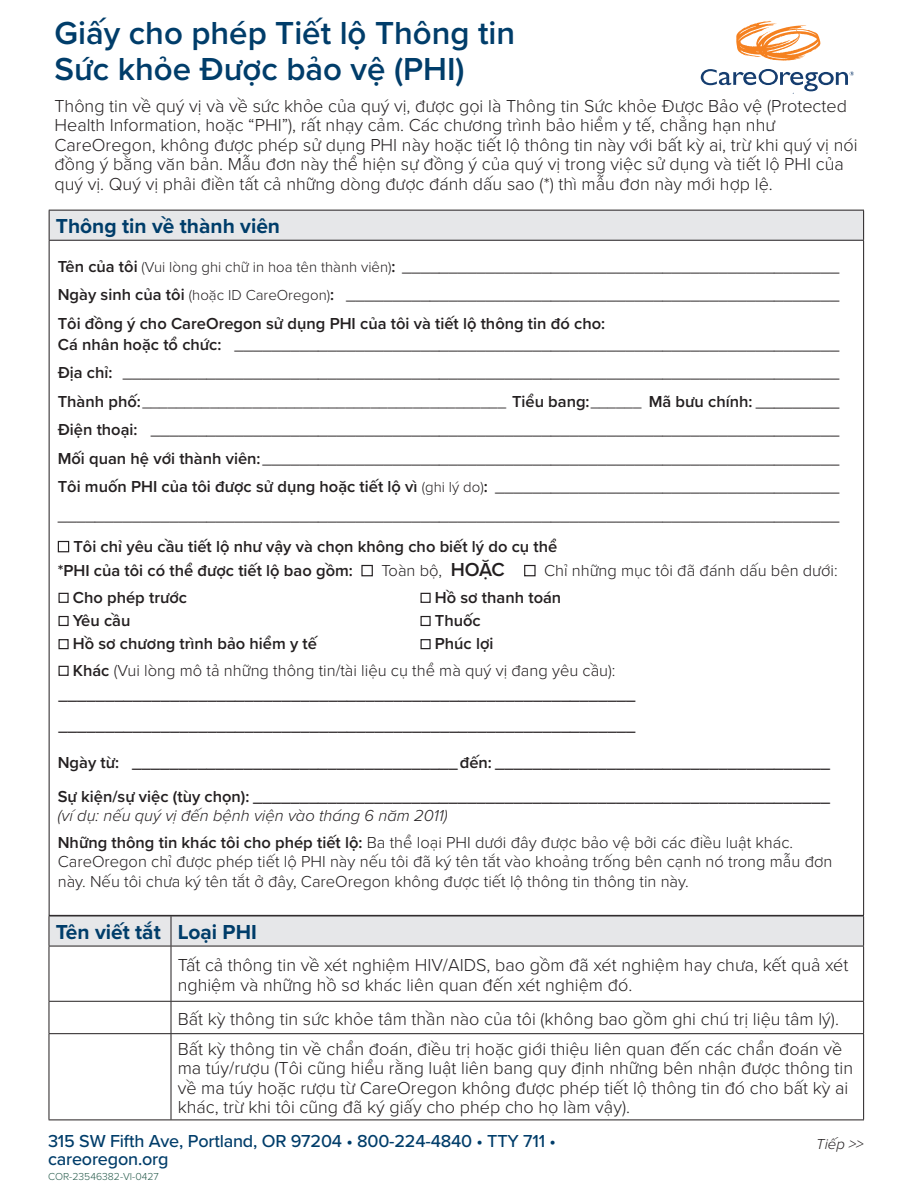
<style>
.page{position:relative;width:918px;height:1188px;background:#fff}
.page>*{position:absolute;margin:0;border:0;box-sizing:border-box;transform-origin:0 0}
.Heading_1{font:600 33px/36px "Proxima Nova";color:#003d6a}
.Form_Field_Subheads{font:700 21px "Proxima Nova";color:#003d6a}
.Body{font:300 18px/19.5px "Proxima Nova";color:#231f20}
.Heading_1-2{font:300 18px/19.5px "Proxima Nova";color:#231f20}
.Body-2{font:500 18px/18px "Proxima Nova";letter-spacing:-.01em;color:#003d6a}
.Paragraph_11_14_0_5{font:16.5px "Proxima Nova";color:#231f20}
.Body_small{font:600 16.5px "Proxima Nova";color:#231f20}
.Body_small-2{font:300 16.5px/19.5px "Proxima Nova";color:#231f20}
.Paragraph_11_14_0_5-2{font:600 16.5px "Proxima Nova";color:#231f20}
.Paragraph_11_14_0_0{font:600 16.5px "Proxima Nova";color:#231f20}
.Body_small-3{font:italic 300 16.5px "Proxima Nova";color:#231f20}
.Body_small-4{font:15px "Proxima Nova";color:#231f20}
.Body-3{font:italic 300 15px "Proxima Nova";color:#231f20}
.Body-4{font:300 10.5px "Proxima Nova";color:#285c4d}
.s1{font-weight:600}
.s2{font-weight:300;font-size:15px}
.s3{font-weight:600;font-size:16.5px}
.s4{font-size:16.5px}
.s5{font-weight:400}
.s6{font-weight:600;font-size:19.5px}
</style>
<div class="page">
<div style="left:49px;top:210px;width:815px;height:30px;background:#e6e7e9"></div>
<hr style="left:49px;top:210px;width:815px;height:1px;background:#231f20">
<svg style="left:49px;top:211px;width:1px;height:29px"></svg>
<svg style="left:863px;top:211px;width:1px;height:29px"></svg>
<hr style="left:49px;top:240px;width:815px;height:1px;background:#231f20">
<hr style="left:49px;top:241px;width:1px;height:674px;background:#231f20">
<hr style="left:863px;top:241px;width:1px;height:674px;background:#231f20">
<hr style="left:49px;top:915px;width:815px;height:1px;background:#231f20">
<div style="left:58px;top:541px;width:11px;height:11px;border:1px solid #231f20"></div>
<div style="left:361px;top:565px;width:12px;height:11px;border:1px solid #231f20"></div>
<div style="left:524px;top:565px;width:12px;height:11px;border:1px solid #231f20"></div>
<svg style="left:736px;top:21px;width:84px;height:40px"></svg>
<svg style="left:701px;top:69px;width:153px;height:25px"></svg>
<div style="left:59px;top:593px;width:10px;height:10px;border:1px solid #231f20"></div>
<div style="left:59px;top:616px;width:10px;height:10px;border:1px solid #231f20"></div>
<div style="left:59px;top:639px;width:10px;height:10px;border:1px solid #231f20"></div>
<div style="left:421px;top:593px;width:10px;height:10px;border:1px solid #231f20"></div>
<div style="left:421px;top:616px;width:10px;height:10px;border:1px solid #231f20"></div>
<div style="left:421px;top:639px;width:10px;height:10px;border:1px solid #231f20"></div>
<div style="left:59px;top:666px;width:10px;height:10px;border:1px solid #231f20"></div>
<div style="left:50px;top:917px;width:813px;height:29px;background:#e6e7e9"></div>
<svg style="left:50px;top:947px;width:813px;height:173px"></svg>
<hr style="left:49px;top:916px;width:122px;height:1px;background:#231f20">
<hr style="left:49px;top:916px;width:1px;height:30px;background:#231f20">
<hr style="left:171px;top:916px;width:693px;height:1px;background:#231f20">
<hr style="left:171px;top:916px;width:1px;height:30px;background:#231f20">
<hr style="left:863px;top:916px;width:1px;height:30px;background:#231f20">
<hr style="left:49px;top:946px;width:122px;height:1px;background:#231f20">
<hr style="left:49px;top:946px;width:1px;height:55px;background:#231f20">
<hr style="left:171px;top:946px;width:693px;height:1px;background:#231f20">
<hr style="left:171px;top:946px;width:1px;height:55px;background:#231f20">
<hr style="left:863px;top:946px;width:1px;height:55px;background:#231f20">
<hr style="left:49px;top:1001px;width:122px;height:1px;background:#231f20">
<hr style="left:49px;top:1002px;width:1px;height:31px;background:#231f20">
<hr style="left:171px;top:1001px;width:693px;height:1px;background:#231f20">
<hr style="left:171px;top:1002px;width:1px;height:31px;background:#231f20">
<hr style="left:863px;top:1002px;width:1px;height:31px;background:#231f20">
<hr style="left:49px;top:1033px;width:122px;height:1px;background:#231f20">
<hr style="left:49px;top:1034px;width:1px;height:86px;background:#231f20">
<hr style="left:171px;top:1033px;width:693px;height:1px;background:#231f20">
<hr style="left:171px;top:1034px;width:1px;height:86px;background:#231f20">
<hr style="left:863px;top:1034px;width:1px;height:86px;background:#231f20">
<hr style="left:49px;top:1120px;width:122px;height:1px;background:#231f20">
<hr style="left:171px;top:1120px;width:693px;height:1px;background:#231f20">
<p class="Heading_1" style="left:54px;top:14px;width:462px">Giấy cho phép Tiết lộ Thông tin<br>Sức khỏe Được bảo vệ (PHI)</p>
<p class="Heading_1-2" style="left:54px;top:95px;width:805px">Thông tin về quý vị và về sức khỏe của quý vị, được gọi là Thông tin Sức khỏe Được Bảo vệ (Protected Health Information, hoặc “PHI”), rất nhạy cảm. Các chương trình bảo hiểm y tế, chẳng hạn như CareOregon, không được phép sử dụng PHI này hoặc tiết lộ thông tin này với bất kỳ ai, trừ khi quý vị nói đồng ý bằng văn bản. Mẫu đơn này thể hiện sự đồng ý của quý vị trong việc sử dụng và tiết lộ PHI của quý vị. Quý vị phải điền tất cả những dòng được đánh dấu sao (*) thì mẫu đơn này mới hợp lệ.</p>
<p class="Form_Field_Subheads" style="left:56px;top:211px;width:226px">Thông tin về thành viên</p>
<p class="Paragraph_11_14_0_5" style="left:58px;top:254px;width:783px"><span class="s1">Tên của tôi</span> <span class="s2">(Vui lòng ghi chữ in hoa tên thành viên)</span><span class="s1">:</span> _______________________________________________</p>
<p class="Paragraph_11_14_0_5" style="left:58px;top:283px;width:783px"><span class="s1">Ngày sinh của tôi</span> <span class="s2">(hoặc ID CareOregon)</span><span class="s1">:</span> _____________________________________________________</p>
<p class="Paragraph_11_14_0_0" style="left:58px;top:311px;width:549px">Tôi đồng ý cho CareOregon sử dụng PHI của tôi và tiết lộ thông tin đó cho:</p>
<p class="Paragraph_11_14_0_5" style="left:58px;top:332px;width:783px"><span class="s1">Cá nhân hoặc tổ chức:</span> _________________________________________________________________</p>
<p class="Paragraph_11_14_0_5" style="left:58px;top:361px;width:783px"><span class="s1">Địa chỉ:</span> _____________________________________________________________________________</p>
<p class="Body_small-4" style="left:58px;top:391px;width:783px"><span class="s3">Thành phố:</span>___________________________________________ <span class="s3">Tiểu bang:</span>______ <span class="s3">Mã bưu chính:</span> <span class="s4">_________</span></p>
<p class="Paragraph_11_14_0_5" style="left:58px;top:418px;width:783px"><span class="s1">Điện thoại:</span> __________________________________________________________________________</p>
<p class="Paragraph_11_14_0_5" style="left:58px;top:446px;width:783px"><span class="s1">Mối quan hệ với thành viên:</span>______________________________________________________________</p>
<p class="Paragraph_11_14_0_5-2" style="left:58px;top:475px;width:783px">Tôi muốn PHI của tôi được sử dụng hoặc tiết lộ vì <span class="s2">(ghi lý do)</span>: <span class="s5">_____________________________________</span></p>
<p class="Paragraph_11_14_0_5" style="left:58px;top:503px;width:783px">____________________________________________________________________________________</p>
<p class="Body_small" style="left:73px;top:535px;width:485px">Tôi chỉ yêu cầu tiết lộ như vậy và chọn không cho biết lý do cụ thể</p>
<p class="Body_small" style="left:58px;top:559px;width:297px">*PHI của tôi có thể được tiết lộ bao gồm:</p>
<p class="Body_small-2" style="left:381px;top:560px;width:125px">Toàn bộ, <span class="s6">HOẶC</span></p>
<p class="Body_small-2" style="left:544px;top:560px;width:295px">Chỉ những mục tôi đã đánh dấu bên dưới:</p>
<p class="Body_small" style="left:435px;top:585px;width:128px">Hồ sơ thanh toán</p>
<p class="Body_small" style="left:435px;top:608px;width:47px">Thuốc</p>
<p class="Body_small" style="left:435px;top:631px;width:60px">Phúc lợi</p>
<p class="Body_small-2" style="left:73px;top:660px;width:544px"><span class="s1">Khác</span> (Vui lòng mô tả những thông tin/tài liệu cụ thể mà quý vị đang yêu cầu):</p>
<p class="Body_small" style="left:58px;top:682px;width:578px">______________________________________________________________</p>
<p class="Body_small" style="left:58px;top:713px;width:578px">______________________________________________________________</p>
<p class="Body_small" style="left:73px;top:585px;width:116px">Cho phép trước</p>
<p class="Body_small" style="left:73px;top:608px;width:59px">Yêu cầu</p>
<p class="Body_small" style="left:73px;top:631px;width:246px">Hồ sơ chương trình bảo hiểm y tế</p>
<p class="Body_small" style="left:58px;top:751px;width:774px">Ngày từ: ___________________________________đến: ____________________________________</p>
<p class="Body_small" style="left:58px;top:784px;width:774px">Sự kiện/sự việc (tùy chọn): ______________________________________________________________</p>
<p class="Body_small-3" style="left:58px;top:803px;width:391px">(ví dụ: nếu quý vị đến bệnh viện vào tháng 6 năm 2011)</p>
<p class="Body_small-2" style="left:58px;top:831px;width:776px"><span class="s1">Những thông tin khác tôi cho phép tiết lộ:</span> Ba thể loại PHI dưới đây được bảo vệ bởi các điều luật khác.<br>CareOregon chỉ được phép tiết lộ PHI này nếu tôi đã ký tên tắt vào khoảng trống bên cạnh nó trong mẫu đơn này. Nếu tôi chưa ký tên tắt ở đây, CareOregon không được tiết lộ thông tin thông tin này.</p>
<p class="Form_Field_Subheads" style="left:56px;top:917px;width:107px">Tên viết tắt</p>
<p class="Form_Field_Subheads" style="left:178px;top:917px;width:81px">Loại PHI</p>
<p class="Body" style="left:178px;top:954px;width:672px">Tất cả thông tin về xét nghiệm HIV/AIDS, bao gồm đã xét nghiệm hay chưa, kết quả xét nghiệm và những hồ sơ khác liên quan đến xét nghiệm đó.</p>
<p class="Body" style="left:178px;top:1008px;width:663px">Bất kỳ thông tin sức khỏe tâm thần nào của tôi (không bao gồm ghi chú trị liệu tâm lý).</p>
<p class="Body" style="left:178px;top:1038px;width:677px">Bất kỳ thông tin về chẩn đoán, điều trị hoặc giới thiệu liên quan đến các chẩn đoán về ma túy/rượu (Tôi cũng hiểu rằng luật liên bang quy định những bên nhận được thông tin về ma túy hoặc rượu từ CareOregon không được phép tiết lộ thông tin đó cho bất kỳ ai khác, trừ khi tôi cũng đã ký giấy cho phép cho họ làm vậy).</p>
<p class="Body-2" style="left:48px;top:1132px;width:509px">315 SW Fifth Ave, Portland, OR 97204 • 800-224-4840 • TTY 711 • careoregon.org</p>
<p class="Body-4" style="left:48px;top:1168px;width:112px">COR-23546382-VI-0427</p>
<p class="Body-3" style="left:816px;top:1133px;width:49px">Tiếp &gt;&gt;</p>
</div>
